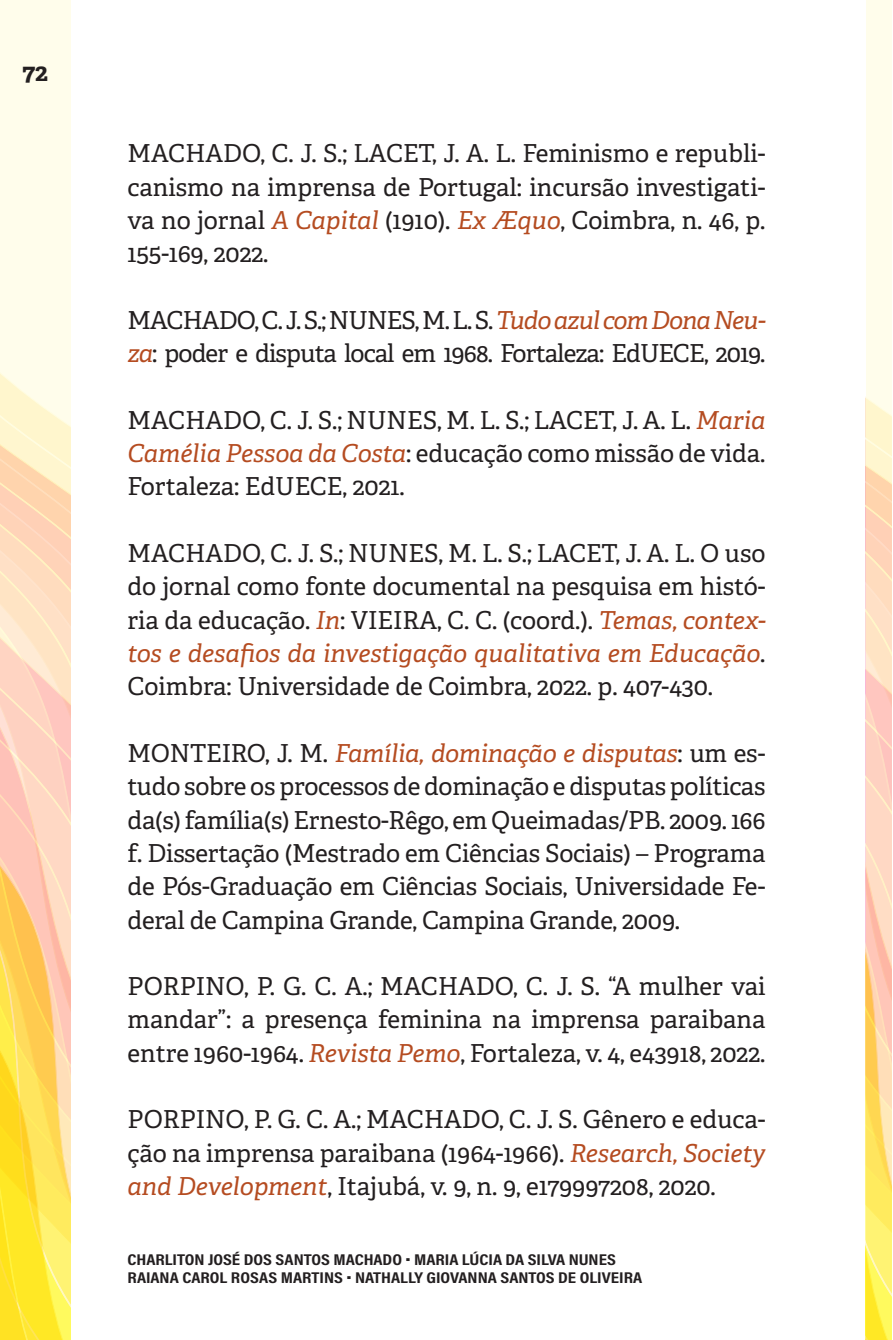
<style>
.page{position:relative;width:893px;height:1340px;background:#fff}
.page>*{position:absolute;margin:0;border:0;box-sizing:border-box;transform-origin:0 0}
.t1{font:24.75px/33.3px "Adelle";letter-spacing:-.005em;color:#231f20;text-align:justify}
.t2{font:24.75px/33.3px "Adelle";letter-spacing:-.035em;color:#231f20}
.t3{font:700 24.75px "Adelle";color:#231f20}
.t4{font:700 15.75px/18.9px "Acumin Pro Cond";color:#231f20;scale:1.2 1}
.s1{font-style:italic;color:#b54c21}
</style>
<div class="page">
<svg style="left:0;top:0;width:70px;height:1339px;background:#fee5aa"></svg>
<svg style="left:866px;top:0;width:25px;height:1339px;background:#fee6b7"></svg>
<p class="t3" style="left:22px;top:57px;width:28px">72</p>
<p class="t1" style="left:128px;top:137px;width:639px">MACHADO, C. J. S.; LACET, J. A. L. Feminismo e republi&shy;canismo na imprensa de Portugal: incursão investigati&shy;va no jornal <span class="s1">A Capital</span> (1910). <span class="s1">Ex Æquo</span>, Coimbra, n. 46, p.<br>155-169, 2022.</p>
<p class="t2" style="left:128px;top:304px;width:639px">MACHADO, C. J. S.; NUNES, M. L. S. <span class="s1">Tudo azul com Dona Neu&shy;za</span>: poder e disputa local em 1968. Fortaleza: EdUECE, 2019.</p>
<p class="t1" style="left:128px;top:404px;width:639px">MACHADO, C. J. S.; NUNES, M. L. S.; LACET, J. A. L. <span class="s1">Maria Camélia Pessoa da Costa</span>: educação como missão de vida.<br>Fortaleza: EdUECE, 2021.</p>
<p class="t1" style="left:128px;top:537px;width:639px">MACHADO, C. J. S.; NUNES, M. L. S.; LACET, J. A. L. O uso do jornal como fonte documental na pesquisa em histó&shy;ria da educação. <span class="s1">In</span>: VIEIRA, C. C. (coord.). <span class="s1">Temas, contex&shy;tos e desafios da investigação qualitativa em Educação</span>.<br>Coimbra: Universidade de Coimbra, 2022. p. 407-430.</p>
<p class="t1" style="left:128px;top:737px;width:639px">MONTEIRO, J. M. <span class="s1">Família, dominação e disputas</span>: um es&shy;tudo sobre os processos de dominação e disputas políticas da(s) família(s) Ernesto-Rêgo, em Queimadas/PB. 2009. 166 f. Dissertação (Mestrado em Ciências Sociais) – Programa de Pós-Graduação em Ciências Sociais, Universidade Fe&shy;deral de Campina Grande, Campina Grande, 2009.</p>
<p class="t1" style="left:128px;top:970px;width:639px">PORPINO, P. G. C. A.; MACHADO, C. J. S. “A mulher vai mandar”: a presença feminina na imprensa paraibana entre 1960-1964. <span class="s1">Revista Pemo</span>, Fortaleza, v. 4, e43918, 2022.</p>
<p class="t1" style="left:128px;top:1103px;width:639px">PORPINO, P. G. C. A.; MACHADO, C. J. S. Gênero e educa&shy;ção na imprensa paraibana (1964-1966). <span class="s1">Research, Society and Development</span>, Itajubá, v. 9, n. 9, e179997208, 2020.</p>
<p class="t4" style="left:128px;top:1249px;width:430px">CHARLITON JOSÉ DOS SANTOS MACHADO • MARIA LÚCIA DA SILVA NUNES<br>RAIANA CAROL ROSAS MARTINS • NATHALLY GIOVANNA SANTOS DE OLIVEIRA</p>
</div>
